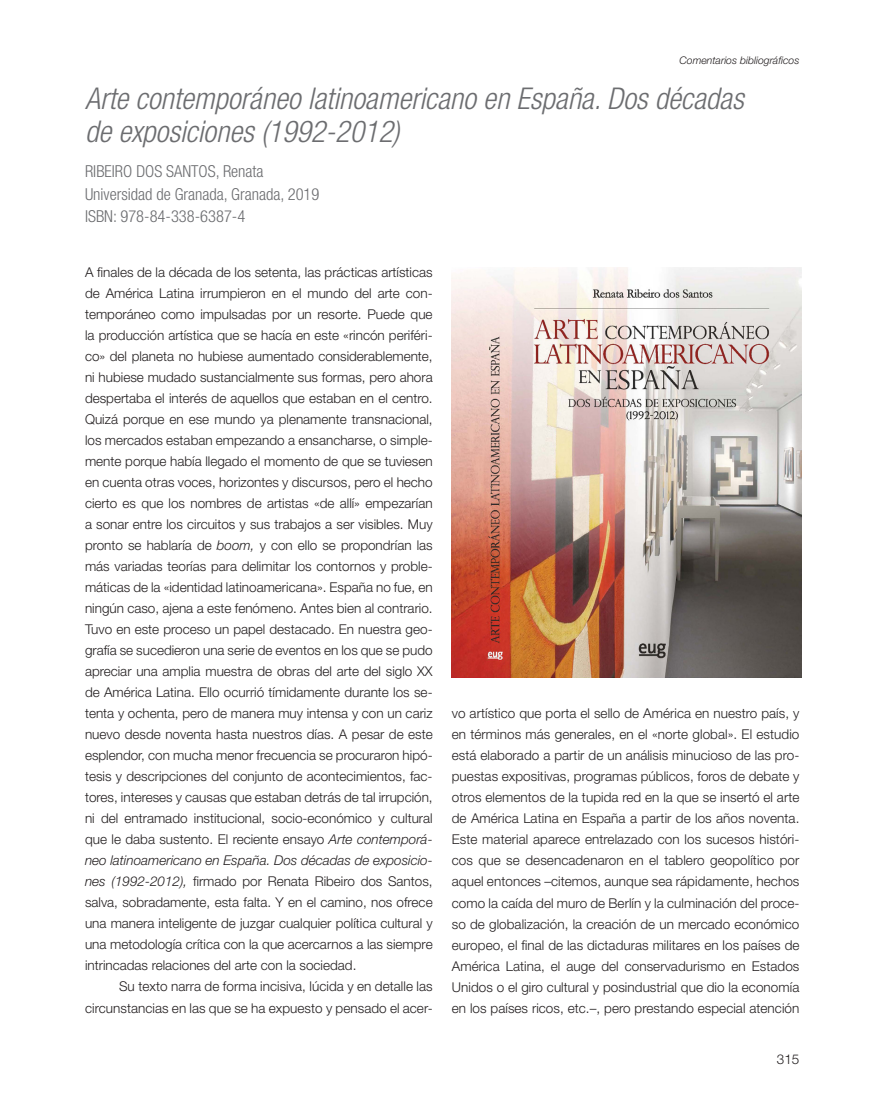
<style>
.page{position:relative;width:893px;height:1106px;background:#fff}
.page>*{position:absolute;margin:0;border:0;box-sizing:border-box;transform-origin:0 0}
.t1{font:italic 300 condensed 30px/33px "Helvetica Neue LT Std";color:#6c6d70}
.t2{font:300 condensed 16.5px/22.5px "Helvetica Neue LT Std";color:#6c6d70}
.t3{font:300 13.5px/21px "Helvetica Neue LT Std";letter-spacing:.005em;color:#231f20;text-align:justify}
.t4{font:italic 300 10.5px "Helvetica Neue LT Std";color:#231f20}
.s1{font-style:italic}
</style>
<div class="page">
<img style="left:452px;top:268px;width:349px;height:409px">
<p class="t4" style="left:679px;top:54px;width:121px">Comentarios bibliográficos</p>
<h1 class="t1" style="left:85px;top:83px;width:660px">Arte contemporáneo latinoamericano en España. Dos décadas de exposiciones (1992-2012)</h1>
<p class="t2" style="left:85px;top:160px;width:236px">RIBEIRO DOS SANTOS, Renata<br>Universidad de Granada, Granada, 2019<br>ISBN: 978-84-338-6387-4</p>
<p class="t3" style="left:85px;top:261px;width:349px">A finales de la década de los setenta, las prácticas artísticas de América Latina irrumpieron en el mundo del arte con&shy;temporáneo como impulsadas por un resorte. Puede que la producción artística que se hacía en este «rincón periféri&shy;co» del planeta no hubiese aumentado considerablemente, ni hubiese mudado sustancialmente sus formas, pero ahora despertaba el interés de aquellos que estaban en el centro.<br>Quizá porque en ese mundo ya plenamente transnacional, los mercados estaban empezando a ensancharse, o simple&shy;mente porque había llegado el momento de que se tuviesen en cuenta otras voces, horizontes y discursos, pero el hecho cierto es que los nombres de artistas «de allí» empezarían a sonar entre los circuitos y sus trabajos a ser visibles. Muy pronto se hablaría de <span class="s1">boom,</span> y con ello se propondrían las más variadas teorías para delimitar los contornos y proble&shy;máticas de la «identidad latinoamericana». España no fue, en ningún caso, ajena a este fenómeno. Antes bien al contrario.<br>Tuvo en este proceso un papel destacado. En nuestra geo&shy;grafía se sucedieron una serie de eventos en los que se pudo apreciar una amplia muestra de obras del arte del siglo XX de América Latina. Ello ocurrió tímidamente durante los se&shy;tenta y ochenta, pero de manera muy intensa y con un cariz nuevo desde noventa hasta nuestros días. A pesar de este esplendor, con mucha menor frecuencia se procuraron hipó&shy;tesis y descripciones del conjunto de acontecimientos, fac&shy;tores, intereses y causas que estaban detrás de tal irrupción, ni del entramado institucional, socio-económico y cultural que le daba sustento. El reciente ensayo <span class="s1">Arte contemporá&shy;neo latinoamericano en España. Dos décadas de exposicio&shy;nes (1992-2012),</span> firmado por Renata Ribeiro dos Santos, salva, sobradamente, esta falta. Y en el camino, nos ofrece una manera inteligente de juzgar cualquier política cultural y una metodología crítica con la que acercarnos a las siempre intrincadas relaciones del arte con la sociedad.</p>
<p class="t3" style="left:85px;top:975px;width:349px;text-align:right">Su texto narra de forma incisiva, lúcida y en detalle las circunstancias en las que se ha expuesto y pensado el acer-</p>
<p class="t3" style="left:452px;top:702px;width:349px">vo artístico que porta el sello de América en nuestro país, y en términos más generales, en el «norte global». El estudio está elaborado a partir de un análisis minucioso de las pro&shy;puestas expositivas, programas públicos, foros de debate y otros elementos de la tupida red en la que se insertó el arte de América Latina en España a partir de los años noventa.<br>Este material aparece entrelazado con los sucesos históri&shy;cos que se desencadenaron en el tablero geopolítico por aquel entonces –citemos, aunque sea rápidamente, hechos como la caída del muro de Berlín y la culminación del proce&shy;so de globalización, la creación de un mercado económico europeo, el final de las dictaduras militares en los países de América Latina, el auge del conservadurismo en Estados Unidos o el giro cultural y posindustrial que dio la economía en los países ricos, etc.–, pero prestando especial atención</p>
<p class="t3" style="left:777px;top:1048px;width:24px">315</p>
</div>
